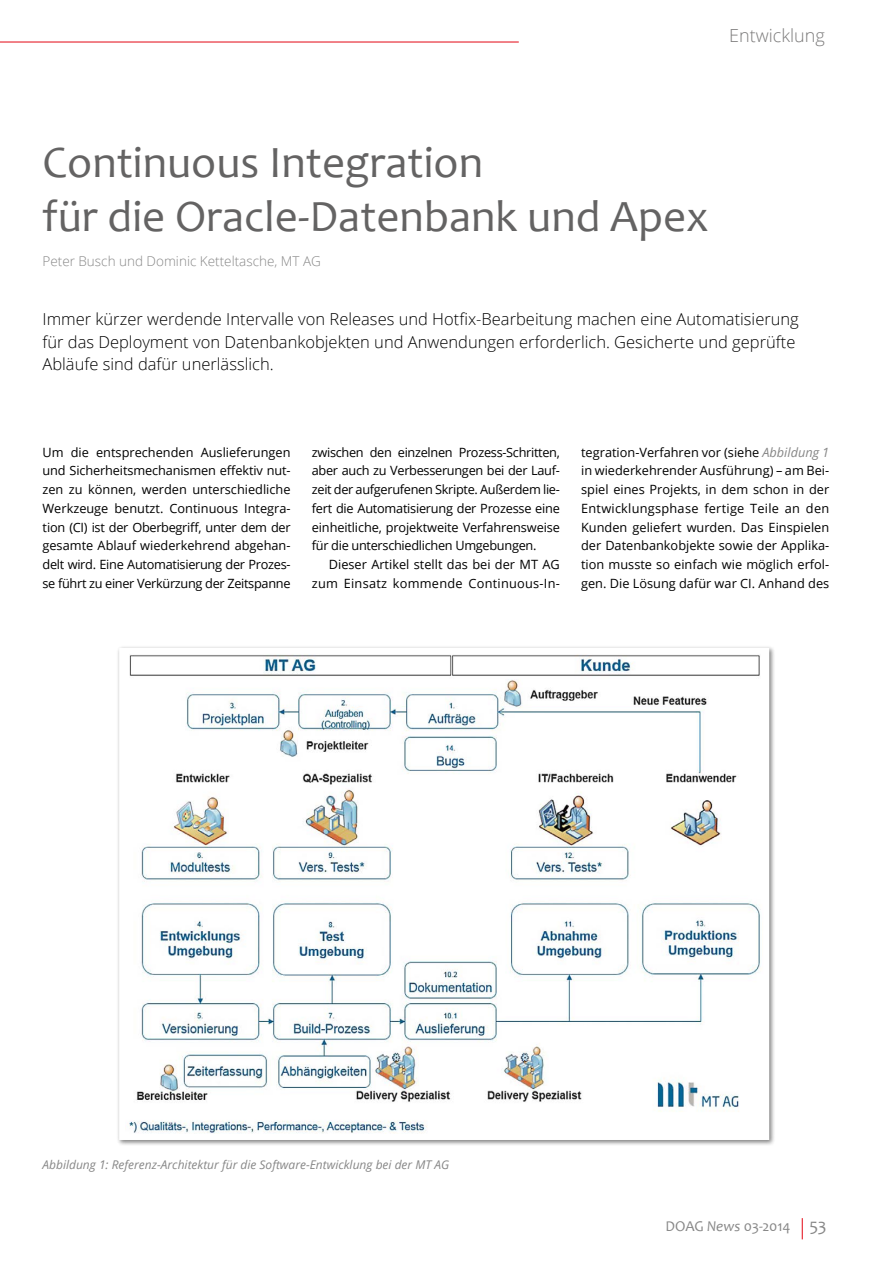
<style>
.page{position:relative;width:893px;height:1263px;background:#fff}
.page>*{position:absolute;margin:0;border:0;box-sizing:border-box;transform-origin:0 0}
.t1{font:45px/54px "Candara";color:#646363}
.t2{font:300 18px "Open Sans";color:#7c7b7b}
.t3{font:300 16.5px/22.5px "Open Sans";color:#000}
.t4{font:15px "Candara";letter-spacing:-.01em;color:#878787}
.t5{font:300 13.5px "Open Sans";color:#878787}
.t6{font:12.75px/18.8px "Open Sans";color:#000;text-align:justify}
.t7{font:12.75px/18.8px "Open Sans";letter-spacing:.02em;color:#000;text-align:right}
.t8{font:italic 12px "Open Sans";color:#878787}
.s1{font-style:italic;color:#878787}
.s2{font-style:italic}
.s3{font-size:18px}
</style>
<div class="page">
<svg style="left:802px;top:1218px;width:1px;height:21px"></svg>
<hr style="left:0;top:42px;width:519px;height:1px;background:#e30613">
<svg style="left:118px;top:647px;width:654px;height:496px"></svg>
<h2 class="t2" style="left:729px;top:24px;width:97px">Entwicklung</h2>
<h1 class="t1" style="left:43px;top:135px;width:668px">Continuous Integration<br>für die Oracle-Datenbank und Apex</h1>
<p class="t5" style="left:43px;top:252px;width:280px">Peter Busch und Dominic Ketteltasche, MT AG</p>
<p class="t3" style="left:43px;top:308px;width:758px">Immer kürzer werdende Intervalle von Releases und Hotfix-Bearbeitung machen eine Automatisierung für das Deployment von Datenbankobjekten und Anwendungen erforderlich. Gesicherte und geprüfte<br>Abläufe sind dafür unerlässlich.</p>
<p class="t6" style="left:43px;top:442px;width:250px">Um die entsprechenden Auslieferungen und Sicherheitsmechanismen effektiv nut&shy;zen zu können, werden unterschiedliche Werkzeuge benutzt. Continuous Integra&shy;tion (CI) ist der Oberbegriff, unter dem der gesamte Ablauf wiederkehrend abgehan&shy;delt wird. Eine Automatisierung der Prozes&shy;se führt zu einer Verkürzung der Zeitspanne</p>
<p class="t6" style="left:312px;top:442px;width:250px">zwischen den einzelnen Prozess-Schritten, aber auch zu Verbesserungen bei der Lauf&shy;zeit der aufgerufenen Skripte. Außerdem lie&shy;fert die Automatisierung der Prozesse eine einheitliche, projektweite Verfahrensweise für die unterschiedlichen Umgebungen.</p>
<p class="t7" style="left:312px;top:555px;width:250px">Dieser Artikel stellt das bei der MT AG zum Einsatz kommende Continuous-In-</p>
<p class="t6" style="left:581px;top:442px;width:250px">tegration-Verfahren vor (siehe <span class="s1">Abbildung 1 </span>in wiederkehrender Ausführung) – am Bei&shy;spiel eines Projekts, in dem schon in der Entwicklungsphase fertige Teile an den Kunden geliefert wurden. Das Einspielen der Datenbankobjekte sowie der Applika&shy;tion musste so einfach wie möglich erfol&shy;gen. Die Lösung dafür war CI. Anhand des</p>
<p class="t8" style="left:43px;top:1156px;width:408px">Abbildung 1: Referenz-Architektur für die Software-Entwicklung bei der MT AG</p>
<p class="t4" style="left:665px;top:1217px;width:163px">DOAG <span class="s2">News</span> 03-2014 <span class="s3">53</span></p>
</div>
